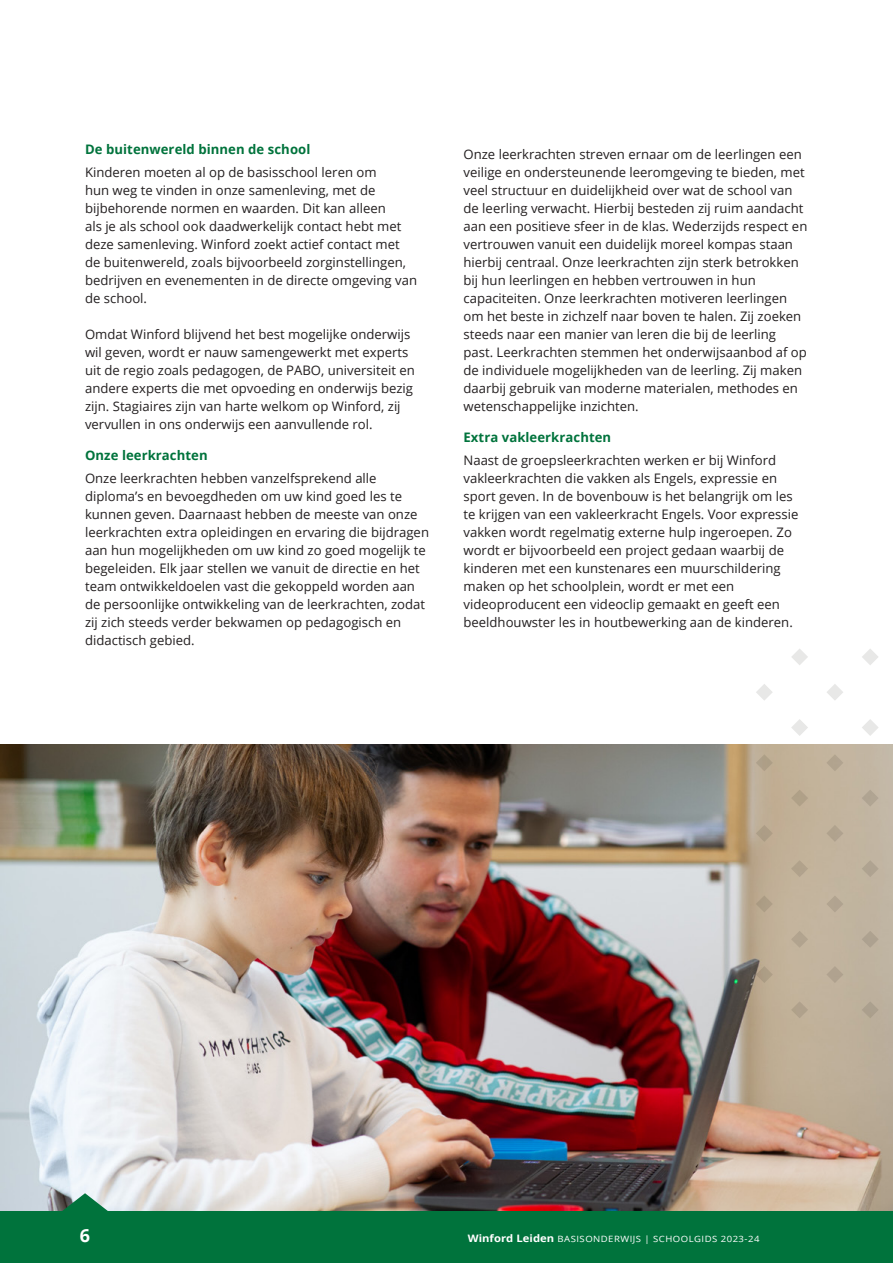
<style>
.page{position:relative;width:893px;height:1263px;background:#fff}
.page>*{position:absolute;margin:0;border:0;box-sizing:border-box;transform-origin:0 0}
.t1{font:700 18px "Open Sans";color:#fff}
.t2{font:13.2px/18px "Open Sans";color:#231f20}
.t3{font:700 13.2px "Open Sans";letter-spacing:.005em;color:#00733c}
.t4{font:8.7px "Open Sans";letter-spacing:.05em;color:#fff;scale:1.1 1}
.s1{font-weight:700;font-size:10.2px}
</style>
<div class="page">
<img style="left:0;top:744px;width:893px;height:468px">
<svg style="left:756px;top:684px;width:17px;height:16px"></svg>
<svg style="left:792px;top:649px;width:16px;height:16px"></svg>
<svg style="left:756px;top:754px;width:17px;height:17px"></svg>
<svg style="left:791px;top:719px;width:17px;height:17px"></svg>
<svg style="left:827px;top:684px;width:16px;height:16px"></svg>
<svg style="left:862px;top:649px;width:16px;height:16px"></svg>
<svg style="left:756px;top:825px;width:17px;height:17px"></svg>
<svg style="left:791px;top:790px;width:17px;height:16px"></svg>
<svg style="left:826px;top:754px;width:17px;height:17px"></svg>
<svg style="left:862px;top:719px;width:17px;height:17px"></svg>
<svg style="left:756px;top:895px;width:17px;height:17px"></svg>
<svg style="left:791px;top:860px;width:17px;height:17px"></svg>
<svg style="left:826px;top:825px;width:17px;height:17px"></svg>
<svg style="left:862px;top:790px;width:17px;height:16px"></svg>
<svg style="left:756px;top:966px;width:17px;height:17px"></svg>
<svg style="left:791px;top:931px;width:17px;height:17px"></svg>
<svg style="left:826px;top:895px;width:17px;height:17px"></svg>
<svg style="left:862px;top:860px;width:17px;height:17px"></svg>
<svg style="left:791px;top:1001px;width:17px;height:17px"></svg>
<svg style="left:826px;top:966px;width:17px;height:17px"></svg>
<svg style="left:862px;top:931px;width:17px;height:17px"></svg>
<svg style="left:862px;top:1001px;width:17px;height:17px"></svg>
<div style="left:0;top:1212px;width:893px;height:51px;background:#00733c"></div>
<svg style="left:61px;top:1193px;width:48px;height:19px"></svg>
<p class="t3" style="left:85px;top:140px;width:227px">De buitenwereld binnen de school</p>
<p class="t2" style="left:85px;top:163px;width:334px">Kinderen moeten al op de basisschool leren om<br>hun weg te vinden in onze samenleving, met de bijbehorende normen en waarden. Dit kan alleen<br>als je als school ook daadwerkelijk contact hebt met deze samenleving. Winford zoekt actief contact met de buitenwereld, zoals bijvoorbeeld zorginstellingen, bedrijven en evenementen in de directe omgeving van de school.</p>
<p class="t2" style="left:85px;top:325px;width:331px">Omdat Winford blijvend het best mogelijke onderwijs wil geven, wordt er nauw samengewerkt met experts uit de regio zoals pedagogen, de PABO, universiteit en andere experts die met opvoeding en onderwijs bezig zijn. Stagiaires zijn van harte welkom op Winford, zij vervullen in ons onderwijs een aanvullende rol.</p>
<p class="t3" style="left:85px;top:446px;width:124px">Onze leerkrachten</p>
<p class="t2" style="left:85px;top:469px;width:345px">Onze leerkrachten hebben vanzelfsprekend alle diploma’s en bevoegdheden om uw kind goed les te kunnen geven. Daarnaast hebben de meeste van onze leerkrachten extra opleidingen en ervaring die bijdragen aan hun mogelijkheden om uw kind zo goed mogelijk te begeleiden. Elk jaar stellen we vanuit de directie en het team ontwikkeldoelen vast die gekoppeld worden aan de persoonlijke ontwikkeling van de leerkrachten, zodat zij zich steeds verder bekwamen op pedagogisch en didactisch gebied.</p>
<p class="t2" style="left:463px;top:145px;width:345px">Onze leerkrachten streven ernaar om de leerlingen een veilige en ondersteunende leeromgeving te bieden, met veel structuur en duidelijkheid over wat de school van de leerling verwacht. Hierbij besteden zij ruim aandacht aan een positieve sfeer in de klas. Wederzijds respect en vertrouwen vanuit een duidelijk moreel kompas staan hierbij centraal. Onze leerkrachten zijn sterk betrokken bij hun leerlingen en hebben vertrouwen in hun capaciteiten. Onze leerkrachten motiveren leerlingen om het beste in zichzelf naar boven te halen. Zij zoeken steeds naar een manier van leren die bij de leerling past. Leerkrachten stemmen het onderwijsaanbod af op de individuele mogelijkheden van de leerling. Zij maken daarbij gebruik van moderne materialen, methodes en wetenschappelijke inzichten.</p>
<p class="t3" style="left:463px;top:428px;width:149px">Extra vakleerkrachten</p>
<p class="t2" style="left:463px;top:451px;width:336px">Naast de groepsleerkrachten werken er bij Winford vakleerkrachten die vakken als Engels, expressie en sport geven. In de bovenbouw is het belangrijk om les te krijgen van een vakleerkracht Engels. Voor expressie vakken wordt regelmatig externe hulp ingeroepen. Zo wordt er bijvoorbeeld een project gedaan waarbij de kinderen met een kunstenares een muurschildering maken op het schoolplein, wordt er met een videoproducent een videoclip gemaakt en geeft een beeldhouwster les in houtbewerking aan de kinderen.</p>
<h1 class="t1" style="left:80px;top:1222px;width:12px">6</h1>
<p class="t4" style="left:468px;top:1232px;width:267px"><span class="s1">Winford Leiden</span> BASISONDERWIJS | SCHOOLGIDS 2023-24</p>
</div>
